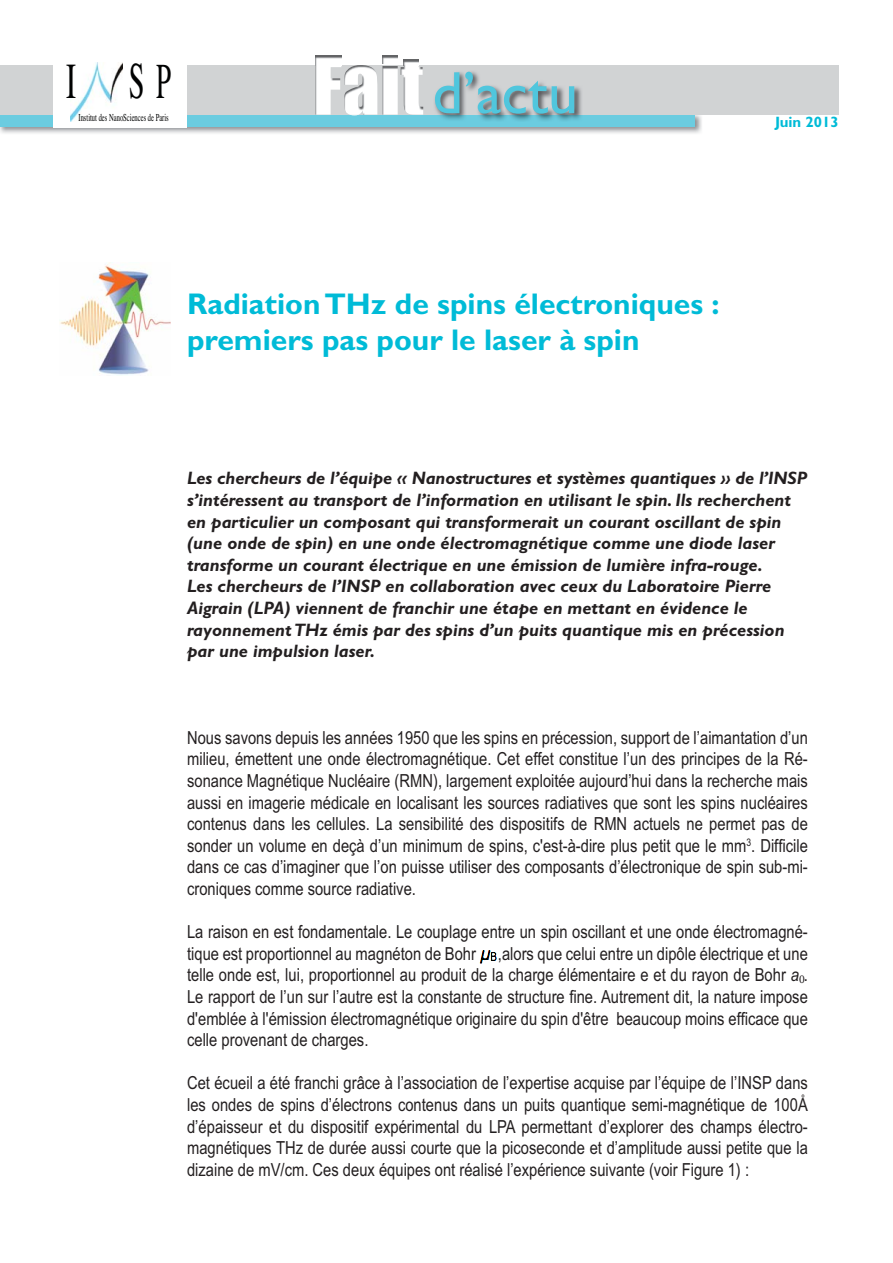
<style>
.page{position:relative;width:893px;height:1263px;background:#fff}
.page>*{position:absolute;margin:0;border:0;box-sizing:border-box;transform-origin:0 0}
.t1{font:60px "Gill Sans";color:#50c6dd}
.t2{font:51.45px "Times";color:#010202;scale:.55 1}
.t3{font:50.4px "Times";color:#010202;scale:.6 1}
.t4{font:700 30px/36px "Gill Sans";color:#00bbd7}
.t5{font:18px/21.6px "Arial Narrow";color:#231f20;text-align:justify}
.t6{font:italic 700 18px/21.6px "Gill Sans";color:#231f20}
.t7{font:700 15px "Gill Sans";color:#00bbd7}
.t8{font:12px "Minion Pro";color:#231f20}
.t9{font:10.65px "Times";color:#010202;scale:.62 1}
.s1{font-size:50.1px}
.s2{font-style:italic}
</style>
<div class="page">
<img style="left:0;top:115px;width:702px;height:19px">
<div style="left:0;top:114px;width:695px;height:13px;background:#6bcce0"></div>
<div style="left:0;top:65px;width:839px;height:50px;background:#d1d3d4"></div>
<img style="left:344px;top:65px;width:33px;height:50px">
<img style="left:404px;top:59px;width:15px;height:6px">
<img style="left:382px;top:65px;width:41px;height:50px">
<img style="left:315px;top:55px;width:26px;height:60px">
<img style="left:382px;top:55px;width:16px;height:8px">
<img style="left:434px;top:71px;width:148px;height:50px">
<div style="left:54px;top:54px;width:133px;height:74px;background:#fff"></div>
<img style="left:71px;top:63px;width:51px;height:58px">
<img style="left:60px;top:263px;width:111px;height:112px">
<img style="left:479px;top:950px;width:18px;height:14px">
<p class="t2" style="left:129px;top:62px;width:79px">S <span class="s1">P</span></p>
<p class="t9" style="left:78px;top:114px;width:147px">Institut des NanoSciences de Paris</p>
<p class="t3" style="left:66px;top:63px;width:18px">I</p>
<p class="t1" style="left:432px;top:57px;width:147px">d’actu</p>
<p class="t7" style="left:775px;top:113px;width:65px">Juin 2013</p>
<p class="t4" style="left:187px;top:286px;width:534px">Radiation THz de spins électroniques : premiers pas pour le laser à spin</p>
<p class="t6" style="left:187px;top:470px;width:622px">Les chercheurs de l’équipe « Nanostructures et systèmes quantiques » de l’INSP s’intéressent au transport de l’information en utilisant le spin. Ils recherchent en particulier un composant qui transformerait un courant oscillant de spin (une onde de spin) en une onde électromagnétique comme une diode laser transforme un courant électrique en une émission de lumière infra-rouge.<br>Les chercheurs de l’INSP en collaboration avec ceux du Laboratoire Pierre Aigrain (LPA) viennent de franchir une étape en mettant en évidence le rayonnement THz émis par des spins d’un puits quantique mis en précession par une impulsion laser.</p>
<p class="t5" style="left:187px;top:728px;width:622px">Nous savons depuis les années 1950 que les spins en précession, support de l’aimantation d’un milieu, émettent une onde électromagnétique. Cet effet constitue l’un des principes de la Ré&shy;sonance Magnétique Nucléaire (RMN), largement exploitée aujourd’hui dans la recherche mais aussi en imagerie médicale en localisant les sources radiatives que sont les spins nucléaires contenus dans les cellules. La sensibilité des dispositifs de RMN actuels ne permet pas de sonder un volume en deçà d’un minimum de spins, c'est-à-dire plus petit que le mm<sup>3</sup>. Difficile dans ce cas d’imaginer que l’on puisse utiliser des composants d’électronique de spin sub-mi&shy;croniques comme source radiative.</p>
<p class="t5" style="left:187px;top:923px;width:622px">La raison en est fondamentale. Le couplage entre un spin oscillant et une onde électromagné&shy;tique est proportionnel au magnéton de Bohr , ,alors que celui entre un dipôle électrique et une telle onde est, lui, proportionnel au produit de la charge élémentaire e et du rayon de Bohr <span class="s2">a</span> .<br>Le rapport de l’un sur l’autre est la constante de structure fine. Autrement dit, la nature impose d'emblée à l'émission électromagnétique originaire du spin d'être beaucoup moins efficace que celle provenant de charges.</p>
<p class="t5" style="left:187px;top:1074px;width:622px">Cet écueil a été franchi grâce à l’association de l’expertise acquise par l’équipe de l’INSP dans les ondes de spins d’électrons contenus dans un puits quantique semi-magnétique de 100Å d’épaisseur et du dispositif expérimental du LPA permettant d’explorer des champs électro&shy;magnétiques THz de durée aussi courte que la picoseconde et d’amplitude aussi petite que la dizaine de mV/cm. Ces deux équipes ont réalisé l’expérience suivante (voir Figure 1) :</p>
<p class="t8" style="left:799px;top:971px;width:7px">0</p>
</div>
